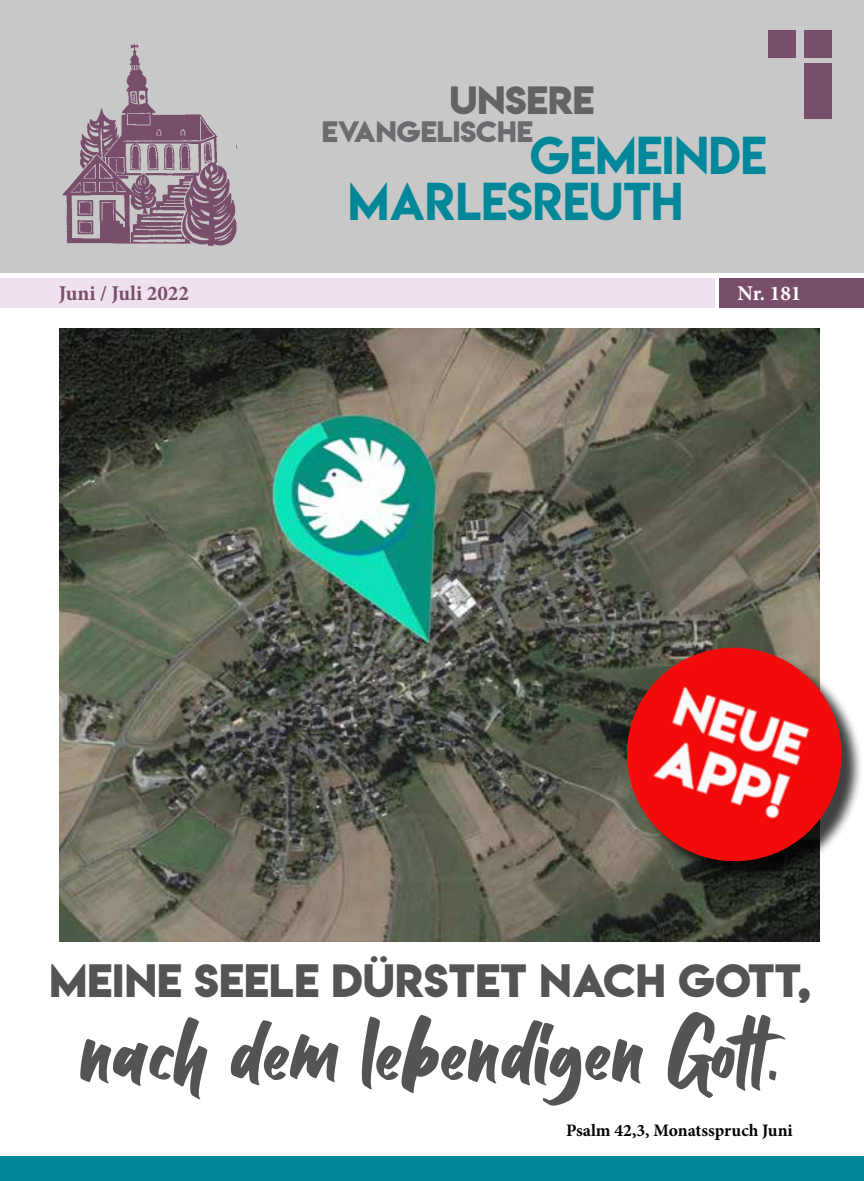
<style>
.page{position:relative;width:864px;height:1181px;background:#fff}
.page>*{position:absolute;margin:0;border:0;box-sizing:border-box;transform-origin:0 0}
.t1{font:109.9px "Balleho";letter-spacing:.01em;color:#555454}
.t2{font:47.25px/46px "Lemon Milk";color:#00879a}
.t3{font:41.48px "Lemon Milkbold";letter-spacing:.01em;color:#555454}
.t4{font:35px "Lemon Milkbold";color:#646363}
.t5{font:26.25px "Lemon Milkbold";color:#6d6b6f}
.t6{font:700 21px "Minion Pro";color:#794e6a}
.t7{font:700 21px "Minion Pro";color:#fff}
.t8{font:700 17.5px "Minion Pro";color:#000}
</style>
<div class="page">
<div style="left:0;top:1156px;width:863px;height:25px;background:#00879a"></div>
<div style="left:719px;top:278px;width:144px;height:30px;background:#794e6a"></div>
<div style="left:0;top:278px;width:714px;height:30px;background:#f0e1f0"></div>
<div style="left:0;top:0;width:863px;height:273px;background:#c8c8c8"></div>
<div style="left:767px;top:30px;width:28px;height:28px;background:#794e6a"></div>
<div style="left:803px;top:30px;width:28px;height:28px;background:#794e6a"></div>
<div style="left:803px;top:63px;width:28px;height:56px;background:#794e6a"></div>
<img style="left:62px;top:43px;width:176px;height:204px">
<img style="left:60px;top:328px;width:759px;height:613px">
<div style="left:629px;top:650px;width:234px;height:233px;background:#000;opacity:.75"></div>
<img style="left:613px;top:648px;width:241px;height:226px">
<p class="t6" style="left:59px;top:279px;width:131px">Juni / Juli 2022</p>
<p class="t4" style="left:449px;top:75px;width:146px">UNSERE</p>
<p class="t2" style="left:348px;top:132px;width:419px;text-indent:182px">GEMEINDE<br>MARLESREUTH</p>
<p class="t5" style="left:322px;top:113px;width:212px">EVANGELISCHE</p>
<p class="t7" style="left:737px;top:279px;width:65px">Nr. 181</p>
<p class="t3" style="left:49px;top:951px;width:762px">MEINE SEELE DÜRSTET NACH GOTT,</p>
<h1 class="t1" style="left:81px;top:1004px;width:698px">nach dem lebendigen Gott.</h1>
<p class="t8" style="left:566px;top:1117px;width:228px">Psalm 42,3, Monatsspruch Juni</p>
</div>
